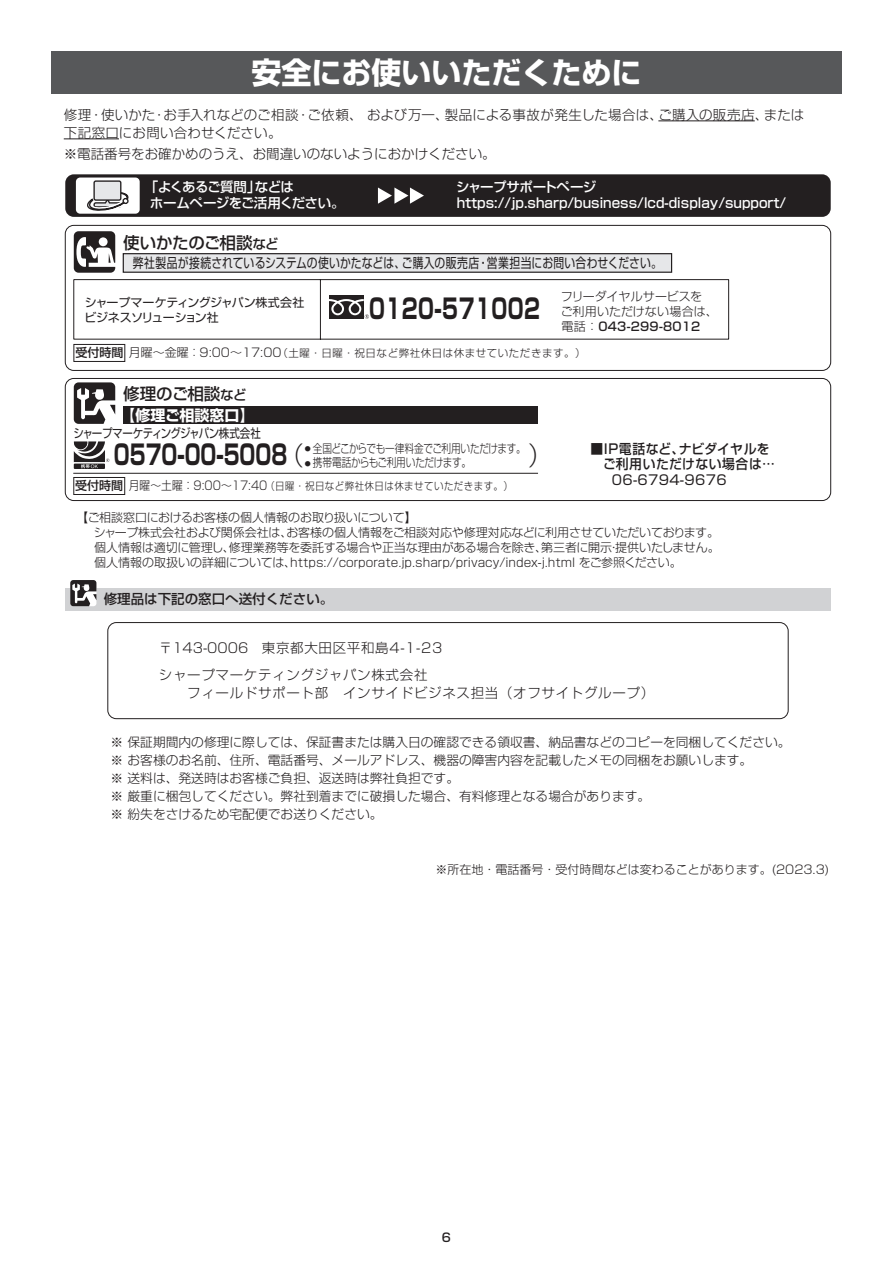
<style>
.page{position:relative;width:893px;height:1263px;background:#fff}
.page>*{position:absolute;margin:0;border:0;box-sizing:border-box;transform-origin:0 0}
.t1{font:700 30px "Shin Go Pro";color:#fff}
.t2{font:27.3px "Shin Go Pro Bold 90 msp RKSJ H";color:#231f20;scale:.71 1}
.t3{font:27.3px "Shin Go Pro Bold 90 msp RKSJ H";letter-spacing:.025em;color:#231f20;scale:.71 1}
.t4{font:25.2px "Shin Go Pro Light 90 msp RKSJ H";color:#231f20;scale:.95 1}
.t5{font:16.5px "Shin Go Pro Medium 90 msp RKSJ H";letter-spacing:-.015em;color:#231f20}
.t6{font:15px "Shin Go Pro Bold 90 msp RKSJ H";color:#fff}
.t7{font:13.5px/27px "Shin Go Pro Light 90 msp RKSJ H";letter-spacing:.05em;color:#231f20}
.t8{font:13.5px/18px "Shin Go Pro Light 90 msp RKSJ H";letter-spacing:.025em;color:#231f20}
.t9{font:13.5px/16.2px "Shin Go Pro Medium 90 msp RKSJ H";color:#fff}
.t10{font:13.5px "Shin Go Pro Regular 90 msp RKSJ H";letter-spacing:.02em;color:#231f20;scale:.8 1}
.t11{font:13.5px "Shin Go Pro Light 90 msp RKSJ H";color:#231f20}
.t12{font:13.5px/15px "Shin Go Pro Medium 90 msp RKSJ H";letter-spacing:.035em;color:#231f20;scale:.95 1}
.t13{font:13.5px/16.2px "Shin Go Pro Medium 90 msp RKSJ H";letter-spacing:-.05em;color:#fff}
.t14{font:13.5px "Shin Go Pro Medium 90 msp RKSJ H";color:#231f20}
.t15{font:13.5px "Shin Go Pro Regular 90 msp RKSJ H";letter-spacing:.02em;color:#231f20}
.t16{font:300 12.75px/18px "Shin Go Pro";color:#231f20}
.t17{font:12.6px "Shin Go Pro Regular 90 msp RKSJ H";letter-spacing:-.045em;color:#231f20;scale:.83 1}
.t18{font:12px/15px "Shin Go Pro Light 90 msp RKSJ H";letter-spacing:-.01em;color:#231f20}
.t19{font:12px "Shin Go Pro Light 90 msp RKSJ H";letter-spacing:-.035em;color:#231f20;scale:.8 1}
.t20{font:300 12px "Shin Go Pro";color:#231f20}
.t21{font:12px/15px "Shin Go Pro Regular 90 msp RKSJ H";letter-spacing:-.025em;color:#231f20}
.t22{font:12px "Shin Go Pro Medium 90 msp RKSJ H";letter-spacing:.025em;color:#231f20}
.t23{font:500 12px "Shin Go Pro";color:#231f20}
.t24{font:10.5px "Shin Go Pro Light 90 msp RKSJ H";letter-spacing:.05em;color:#231f20}
.t25{font:10.5px "Shin Go Pro Light 90 msp RKSJ H";letter-spacing:.05em;color:#231f20;scale:.9 1}
.s1{font-size:13.5px}
.s2{font-family:"Shin Go Pro Light 90 msp RKSJ H"}
.s3{font-family:"Shin Go Pro Medium 90 msp RKSJ H";font-size:12px}
.s4{font-size:12px}
.s5{font-family:"Shin Go Pro Light 90 msp RKSJ H";font-size:25.2px}
.s6{font-size:6px}
</style>
<div class="page">
<div style="left:51px;top:51px;width:791px;height:43px;background:#57585a"></div>
<hr style="left:658px;top:121px;width:97px;height:1px;background:#231f20">
<hr style="left:64px;top:139px;width:55px;height:1px;background:#231f20">
<div style="left:65px;top:174px;width:766px;height:43px;background:#231f20;border-radius:9px"></div>
<svg style="left:378px;top:187px;width:46px;height:17px"></svg>
<div style="left:76px;top:178px;width:64px;height:36px;background:#fff;border-radius:4px"></div>
<svg style="left:83px;top:188px;width:50px;height:26px"></svg>
<div style="left:122px;top:198px;width:7px;height:6px;border:1px solid #231f20;border-radius:50%"></div>
<div style="left:94px;top:181px;width:27px;height:19px;background:#e6e7e9;border-radius:2px"></div>
<div style="left:93px;top:180px;width:28px;height:21px;border:1px solid #231f20;border-radius:2px"></div>
<div style="left:65px;top:378px;width:766px;height:123px;border:1px solid #231f20;border-radius:9px"></div>
<hr style="left:74px;top:473px;width:463px;height:1px;background:#231f20">
<div style="left:123px;top:407px;width:414px;height:17px;background:#231f20"></div>
<div style="left:74px;top:477px;width:51px;height:18px;border:1px solid #231f20"></div>
<svg style="left:74px;top:464px;width:31px;height:5px"></svg>
<svg style="left:74px;top:441px;width:35px;height:27px"></svg>
<svg style="left:74px;top:382px;width:41px;height:42px"></svg>
<div style="left:65px;top:225px;width:766px;height:146px;border:1px solid #231f20;border-radius:9px"></div>
<svg style="left:74px;top:231px;width:41px;height:42px"></svg>
<div style="left:123px;top:253px;width:549px;height:20px;background:#e6e7e9;border:1px solid #231f20"></div>
<div style="left:74px;top:344px;width:51px;height:18px;border:1px solid #231f20"></div>
<svg style="left:73px;top:279px;width:656px;height:61px"></svg>
<div style="left:65px;top:588px;width:766px;height:22px;background:#d1d2d4"></div>
<svg style="left:70px;top:580px;width:26px;height:26px"></svg>
<div style="left:107px;top:622px;width:681px;height:97px;border:1px solid #231f20;border-radius:9px"></div>
<h1 class="t1" style="left:251px;top:48px;width:391px">安全にお使いいただくために</h1>
<p class="t8" style="left:64px;top:104px;width:742px">修理・使いかた・お手入れなどのご相談・ご依頼、 および万一、製品による事故が発生した場合は、ご購入の販売店、または下記窓口にお問い合わせください。</p>
<p class="t11" style="left:64px;top:142px;width:433px">※電話番号をお確かめのうえ、お間違いのないようにおかけください。</p>
<p class="t9" style="left:456px;top:177px;width:332px">シャープサポートページhttps://jp.sharp/business/lcd-display/support/</p>
<p class="t13" style="left:150px;top:177px;width:196px;text-indent:-5px">「よくあるご質問」などは<br>ホームページをご活用ください。</p>
<h3 class="t5" style="left:123px;top:229px;width:157px">使いかたのご相談<span class="s1">など</span></h3>
<p class="t10" style="left:133px;top:251px;width:663px">弊社製品が接続されているシステムの使いかたなどは、ご購入の販売店・営業担当にお問い合わせください。</p>
<p class="t18" style="left:561px;top:288px;width:158px">フリーダイヤルサービスを<br>ご利用いただけない場合は、</p>
<p class="t22" style="left:562px;top:317px;width:140px"><span class="s2">電話：</span>043-299-8012</p>
<p class="t24" style="left:75px;top:344px;width:512px"><span class="s3">受付時間</span><span class="s4">月曜～金曜：9:00～17:00</span>（土曜・日曜・祝日など弊社休日は休ませていただきます。）</p>
<p class="t21" style="left:85px;top:293px;width:221px">シャープマーケティングジャパン株式会社ビジネスソリューション社</p>
<h2 class="t3" style="left:369px;top:287px;width:242px">0120-571002</h2>
<h3 class="t5" style="left:123px;top:380px;width:125px">修理のご相談<span class="s1">など</span></h3>
<p class="t6" style="left:120px;top:403px;width:136px">【修理ご相談窓口】</p>
<p class="t17" style="left:73px;top:423px;width:227px">シャープマーケティングジャパン株式会社</p>
<h2 class="t2" style="left:114px;top:433px;width:269px">0570-00-5008<span class="s5">（</span></h2>
<h3 class="t4" style="left:528px;top:435px;width:27px">）</h3>
<p class="t19" style="left:305px;top:438px;width:277px"><span class="s6">●</span> 全国どこからでも一律料金でご利用いただけます。</p>
<p class="t19" style="left:305px;top:453px;width:209px"><span class="s6">●</span> 携帯電話からもご利用いただけます。</p>
<p class="t25" style="left:75px;top:478px;width:488px"><span class="s3">受付時間</span><span class="s4">月曜～土曜：9:00～17:40</span>（日曜・祝日など弊社休日は休ませていただきます。）</p>
<p class="t12" style="left:590px;top:440px;width:196px">■IP電話など、ナビダイヤルを　ご利用いただけない場合は…</p>
<p class="t15" style="left:612px;top:469px;width:116px">06-6794-9676</p>
<p class="t18" style="left:82px;top:508px;width:639px;text-indent:-6px">【ご相談窓口におけるお客様の個人情報のお取り扱いについて】<br>　シャープ株式会社および関係会社は、お客様の個人情報をご相談対応や修理対応などに利用させていただいております。　個人情報は適切に管理し、修理業務等を委託する場合や正当な理由がある場合を除き、第三者に開示・提供いたしません。　個人情報の取扱いの詳細については、https://corporate.jp.sharp/privacy/index-j.html をご参照ください。</p>
<p class="t14" style="left:104px;top:588px;width:231px">修理品は下記の窓口へ送付ください。</p>
<p class="t7" style="left:159px;top:632px;width:285px">〒143-0006　東京都大田区平和島4-1-23シャープマーケティングジャパン株式会社</p>
<p class="t7" style="left:159px;top:677px;width:497px">　　フィールドサポート部　インサイドビジネス担当（オフサイトグループ）</p>
<p class="t16" style="left:111px;top:731px;width:682px">※ 保証期間内の修理に際しては、保証書または購入日の確認できる領収書、納品書などのコピーを同梱してください。※ お客様のお名前、住所、電話番号、メールアドレス、機器の障害内容を記載したメモの同梱をお願いします。<br>※ 送料は、発送時はお客様ご負担、返送時は弊社負担です。<br>※ 厳重に梱包してください。弊社到着までに破損した場合、有料修理となる場合があります。<br>※ 紛失をさけるため宅配便でお送りください。</p>
<p class="t20" style="left:436px;top:859px;width:395px">※所在地・電話番号・受付時間などは変わることがあります。(2023.3)</p>
<p class="t23" style="left:442px;top:1227px;width:11px">6</p>
</div>
